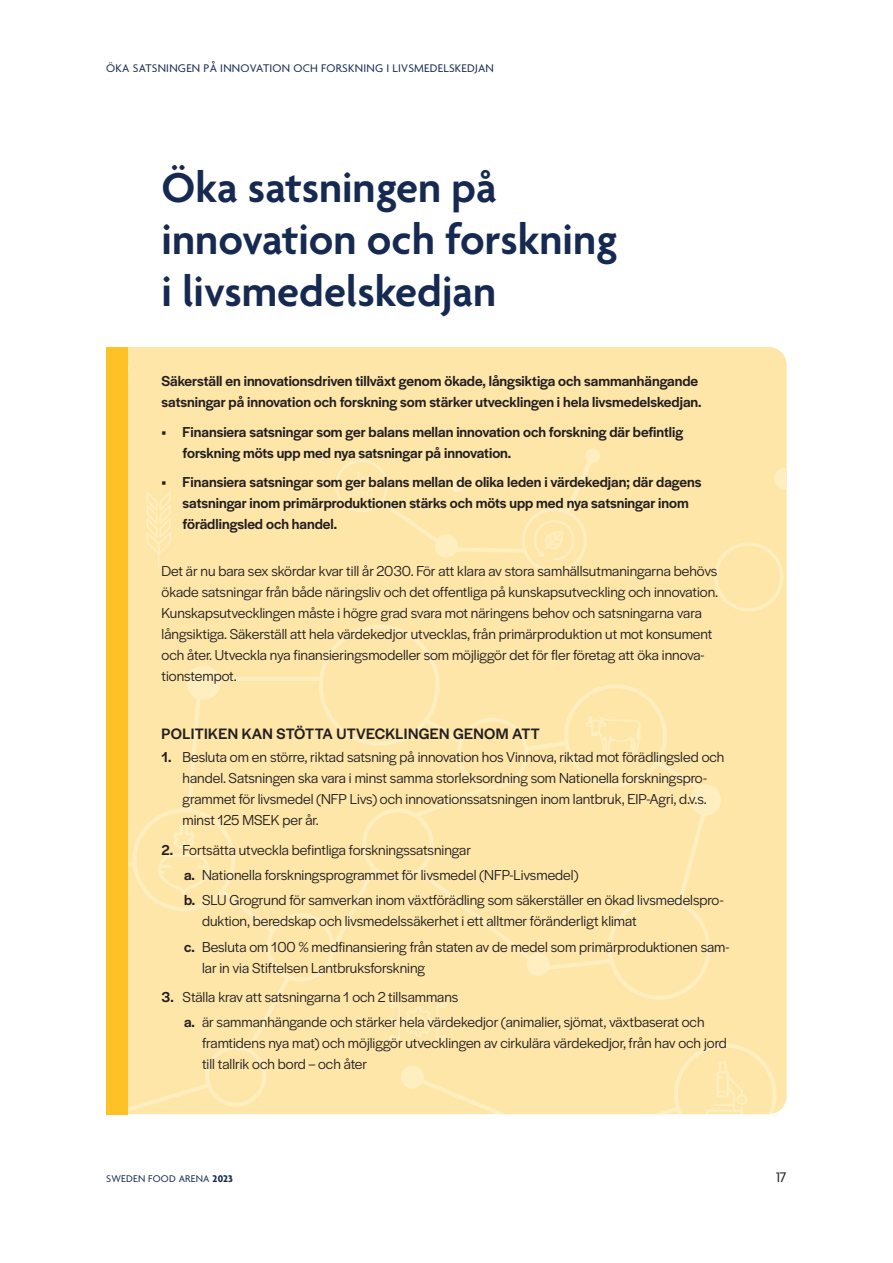
<style>
.page{position:relative;width:893px;height:1263px;background:#fff}
.page>*{position:absolute;margin:0;border:0;box-sizing:border-box;transform-origin:0 0}
.t1{font:600 45px/51.8px "Agenda";color:#162a51}
.t2{font:500 15.75px "Halyard Display";letter-spacing:.02em;color:#231f20}
.t3{font:15px/21px "Halyard Display";color:#231f20}
.t4{font:500 15px/21px "Halyard Display";color:#231f20}
.t5{font:15px "Agenda";color:#231f20}
.t6{font:12px "Agenda";letter-spacing:.02em;color:#162a51}
.t7{font:10.5px "Agenda";letter-spacing:.02em;color:#162a51}
.s1{font-weight:500}
.s2{font-weight:700}
</style>
<div class="page">
<div style="left:128px;top:347px;width:659px;height:764px;background:#fee6a9"></div>
<svg style="left:774px;top:467px;width:13px;height:23px"></svg>
<svg style="left:585px;top:448px;width:15px;height:16px"></svg>
<svg style="left:128px;top:360px;width:3px;height:17px"></svg>
<svg style="left:146px;top:491px;width:25px;height:77px;background:#fee8b0"></svg>
<div style="left:128px;top:622px;width:651px;height:492px;background:#fee6a9"></div>
<svg style="left:335px;top:452px;width:261px;height:121px;background:#fee6ab"></svg>
<svg style="left:714px;top:542px;width:69px;height:69px;background:#fee7ac"></svg>
<div style="left:106px;top:347px;width:22px;height:767px;background:#fec226"></div>
<p class="t6" style="left:106px;top:61px;width:389px">ÖKA SATSNINGEN PÅ INNOVATION OCH FORSKNING I LIVSMEDELSKEDJAN</p>
<h1 class="t1" style="left:162px;top:163px;width:457px">Öka satsningen på innovation och forskning i livsmedelskedjan</h1>
<p class="t4" style="left:162px;top:371px;width:541px">Säkerställ en innovationsdriven tillväxt genom ökade, långsiktiga och sammanhängande satsningar på innovation och forskning som stärker utvecklingen i hela livsmedelskedjan.</p>
<p class="t4" style="left:183px;top:422px;width:502px;text-indent:-21px">• Finansiera satsningar som ger balans mellan innovation och forskning där befintlig forskning möts upp med nya satsningar på innovation.</p>
<p class="t4" style="left:183px;top:472px;width:520px;text-indent:-21px">• Finansiera satsningar som ger balans mellan de olika leden i värdekedjan; där dagens satsningar inom primärproduktionen stärks och möts upp med nya satsningar inom förädlingsled och handel.</p>
<p class="t3" style="left:162px;top:560px;width:558px">Det är nu bara sex skördar kvar till år 2030. För att klara av stora samhällsutmaningarna behövs ökade satsningar från både näringsliv och det offentliga på kunskapsutveckling och innovation.<br>Kunskapsutvecklingen måste i högre grad svara mot näringens behov och satsningarna vara långsiktiga. Säkerställ att hela värdekedjor utvecklas, från primärproduktion ut mot konsument och åter. Utveckla nya finansieringsmodeller som möjliggör det för fler företag att öka innova&shy;tionstempot.</p>
<p class="t2" style="left:162px;top:725px;width:380px">POLITIKEN KAN STÖTTA UTVECKLINGEN GENOM ATT</p>
<p class="t3" style="left:183px;top:747px;width:543px;text-indent:-21px"><span class="s1">1.</span> Besluta om en större, riktad satsning på innovation hos Vinnova, riktad mot förädlingsled och handel. Satsningen ska vara i minst samma storleksordning som Nationella forskningspro&shy;grammet för livsmedel (NFP Livs) och innovationssatsningen inom lantbruk, EIP-Agri, d.v.s. minst 125 MSEK per år.</p>
<p class="t3" style="left:184px;top:837px;width:541px;line-height:25.2px;text-indent:-22px"><span class="s1">2.</span> Fortsätta utveckla befintliga forskningssatsningar<br><span class="s1">a.</span> Nationella forskningsprogrammet för livsmedel (NFP-Livsmedel)<br><span class="s1">b.</span> SLU Grogrund för samverkan inom växtförädling som säkerställer en ökad livsmedelspro-</p>
<p class="t3" style="left:184px;top:909px;width:547px;line-height:25.2px;text-indent:18px">duktion, beredskap och livsmedelssäkerhet i ett alltmer föränderligt klimat<br><span class="s1">c.</span> Besluta om 100 % medfinansiering från staten av de medel som primärproduktionen sam-</p>
<p class="t3" style="left:202px;top:957px;width:224px">lar in via Stiftelsen Lantbruksforskning</p>
<p class="t3" style="left:184px;top:985px;width:522px;line-height:25.2px;text-indent:-22px"><span class="s1">3.</span> Ställa krav att satsningarna 1 och 2 tillsammans<br><span class="s1">a.</span> är sammanhängande och stärker hela värdekedjor (animalier, sjömat, växtbaserat och</p>
<p class="t3" style="left:202px;top:1033px;width:526px">framtidens nya mat) och möjliggör utvecklingen av cirkulära värdekedjor, från hav och jord till tallrik och bord – och åter</p>
<p class="t7" style="left:106px;top:1172px;width:128px">SWEDEN FOOD ARENA <span class="s2">2023</span></p>
<p class="t5" style="left:776px;top:1168px;width:12px">17</p>
</div>
